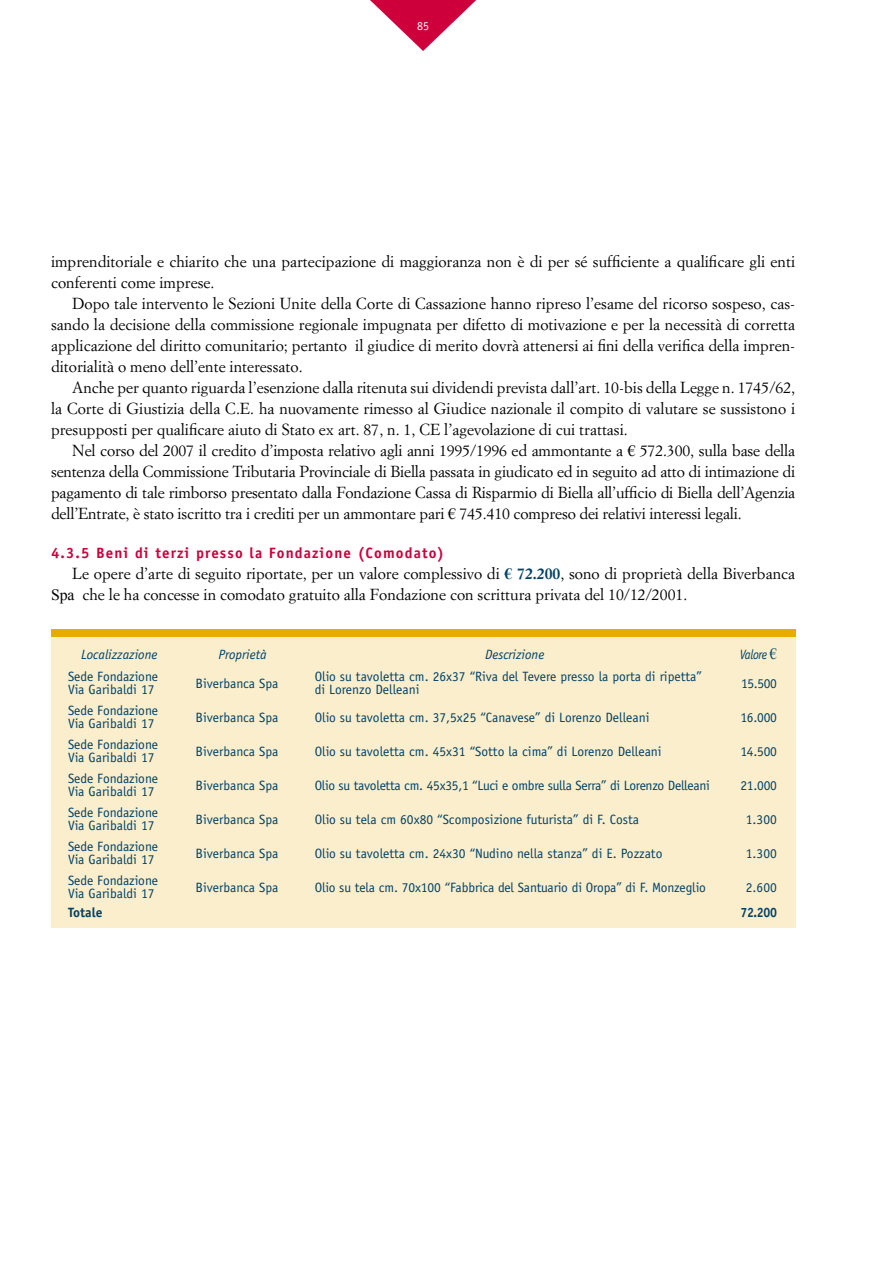
<style>
.page{position:relative;width:893px;height:1263px;background:#fff}
.page>*{position:absolute;margin:0;border:0;box-sizing:border-box;transform-origin:0 0}
.t1{font:15.75px/21px "Simoncini Garamond";color:#000;text-align:justify}
.t2{font:700 15px "Officina Sans";letter-spacing:.075em;color:#ce003c}
.t3{font:13.5px/13.5px "Officina Sans";color:#004268}
.t4{font:13.5px "Officina Sans";letter-spacing:-.02em;color:#004268}
.t5{font:italic 13.5px "Officina Sans";color:#004268}
.t6{font:italic 13.5px "Officina Sans";color:#004268;scale:.9 1}
.t7{font:700 13.5px "Officina Sans";letter-spacing:-.015em;color:#004268}
.t8{font:700 13.5px "Officina Sans";letter-spacing:-.015em;color:#004268;scale:.92 1}
.t9{font:12px "Officina Sans";color:#fff}
.s1{font-family:"Times New Roman"}
.s2{font-family:"Times New Roman";font-weight:700;color:#004268}
.s3{font-weight:700;color:#004268}
.s4{font-family:"Times New Roman";font-style:normal;font-size:15.75px}
</style>
<div class="page">
<svg style="left:370px;top:0;width:106px;height:51px"></svg>
<div style="left:51px;top:629px;width:744px;height:9px;background:#e9ab00"></div>
<div style="left:51px;top:638px;width:744px;height:290px;background:#fbeecc"></div>
<p class="t9" style="left:417px;top:19px;width:13px">85</p>
<p class="t1" style="left:51px;top:251px;width:746px">imprenditoriale e chiarito che una partecipazione di maggioranza non è di per sé sufficiente a qualificare gli enti conferenti come imprese.</p>
<p class="t1" style="left:51px;top:293px;width:746px;text-indent:21px">Dopo tale intervento le Sezioni Unite della Corte di Cassazione hanno ripreso l’esame del ricorso sospeso, cas&shy;sando la decisione della commissione regionale impugnata per difetto di motivazione e per la necessità di corretta applicazione del diritto comunitario; pertanto il giudice di merito dovrà attenersi ai fini della verifica della impren&shy;ditorialità o meno dell’ente interessato.</p>
<p class="t1" style="left:51px;top:377px;width:746px;text-indent:21px">Anche per quanto riguarda l’esenzione dalla ritenuta sui dividendi prevista dall’art. 10-bis della Legge n. 1745/62, la Corte di Giustizia della C.E. ha nuovamente rimesso al Giudice nazionale il compito di valutare se sussistono i presupposti per qualificare aiuto di Stato ex art. 87, n. 1, CE l’agevolazione di cui trattasi.</p>
<p class="t1" style="left:51px;top:440px;width:746px;text-indent:21px">Nel corso del 2007 il credito d’imposta relativo agli anni 1995/1996 ed ammontante a <span class="s1">€</span> 572.300, sulla base della sentenza della Commissione Tributaria Provinciale di Biella passata in giudicato ed in seguito ad atto di intimazione di pagamento di tale rimborso presentato dalla Fondazione Cassa di Risparmio di Biella all’ufficio di Biella dell’Agenzia dell’Entrate, è stato iscritto tra i crediti per un ammontare pari <span class="s1">€</span> 745.410 compreso dei relativi interessi legali.</p>
<p class="t2" style="left:51px;top:544px;width:395px">4.3.5 Beni di terzi presso la Fondazione (Comodato)</p>
<p class="t1" style="left:51px;top:563px;width:746px;text-indent:21px">Le opere d’arte di seguito riportate, per un valore complessivo di <span class="s2">€</span> <span class="s3">72.200</span>, sono di proprietà della Biverbanca<br><span class="s1">Spa</span> che le ha concesse in comodato gratuito alla Fondazione con scrittura privata del 10/12/2001.</p>
<p class="t5" style="left:81px;top:646px;width:78px">Localizzazione</p>
<p class="t5" style="left:218px;top:646px;width:50px">Proprietà</p>
<p class="t5" style="left:485px;top:646px;width:61px">Descrizione</p>
<p class="t6" style="left:740px;top:647px;width:43px">Valore <span class="s4">€</span></p>
<p class="t3" style="left:68px;top:669px;width:92px">Sede Fondazione<br>Via Garibaldi 17</p>
<p class="t3" style="left:196px;top:676px;width:84px">Biverbanca Spa</p>
<p class="t3" style="left:315px;top:669px;width:389px">Olio su tavoletta cm. 26x37 “Riva del Tevere presso la porta di ripetta” di Lorenzo Delleani</p>
<p class="t3" style="left:741px;top:676px;width:37px">15.500</p>
<p class="t3" style="left:68px;top:703px;width:92px">Sede Fondazione<br>Via Garibaldi 17</p>
<p class="t3" style="left:196px;top:710px;width:84px">Biverbanca Spa</p>
<p class="t3" style="left:315px;top:710px;width:336px">Olio su tavoletta cm. 37,5x25 “Canavese” di Lorenzo Delleani</p>
<p class="t3" style="left:740px;top:710px;width:38px">16.000</p>
<p class="t3" style="left:68px;top:737px;width:92px">Sede Fondazione<br>Via Garibaldi 17</p>
<p class="t3" style="left:196px;top:744px;width:84px">Biverbanca Spa</p>
<p class="t3" style="left:315px;top:744px;width:348px">Olio su tavoletta cm. 45x31 “Sotto la cima” di Lorenzo Delleani</p>
<p class="t3" style="left:740px;top:744px;width:38px">14.500</p>
<p class="t3" style="left:68px;top:771px;width:92px">Sede Fondazione<br>Via Garibaldi 17</p>
<p class="t3" style="left:196px;top:778px;width:84px">Biverbanca Spa</p>
<p class="t4" style="left:315px;top:777px;width:397px">Olio su tavoletta cm. 45x35,1 “Luci e ombre sulla Serra” di Lorenzo Delleani</p>
<p class="t3" style="left:740px;top:778px;width:38px">21.000</p>
<p class="t3" style="left:68px;top:805px;width:92px">Sede Fondazione<br>Via Garibaldi 17</p>
<p class="t3" style="left:196px;top:812px;width:84px">Biverbanca Spa</p>
<p class="t3" style="left:315px;top:812px;width:326px">Olio su tela cm 60x80 “Scomposizione futurista” di F. Costa</p>
<p class="t3" style="left:746px;top:812px;width:32px">1.300</p>
<p class="t3" style="left:68px;top:840px;width:92px">Sede Fondazione<br>Via Garibaldi 17</p>
<p class="t3" style="left:196px;top:846px;width:84px">Biverbanca Spa</p>
<p class="t3" style="left:315px;top:846px;width:349px">Olio su tavoletta cm. 24x30 “Nudino nella stanza” di E. Pozzato</p>
<p class="t3" style="left:746px;top:846px;width:32px">1.300</p>
<p class="t3" style="left:68px;top:874px;width:92px">Sede Fondazione<br>Via Garibaldi 17</p>
<p class="t3" style="left:196px;top:880px;width:84px">Biverbanca Spa</p>
<p class="t3" style="left:315px;top:880px;width:393px">Olio su tela cm. 70x100 “Fabbrica del Santuario di Oropa” di F. Monzeglio</p>
<p class="t3" style="left:746px;top:880px;width:32px">2.600</p>
<p class="t7" style="left:68px;top:904px;width:36px">Totale</p>
<p class="t8" style="left:740px;top:904px;width:41px">72.200</p>
</div>
